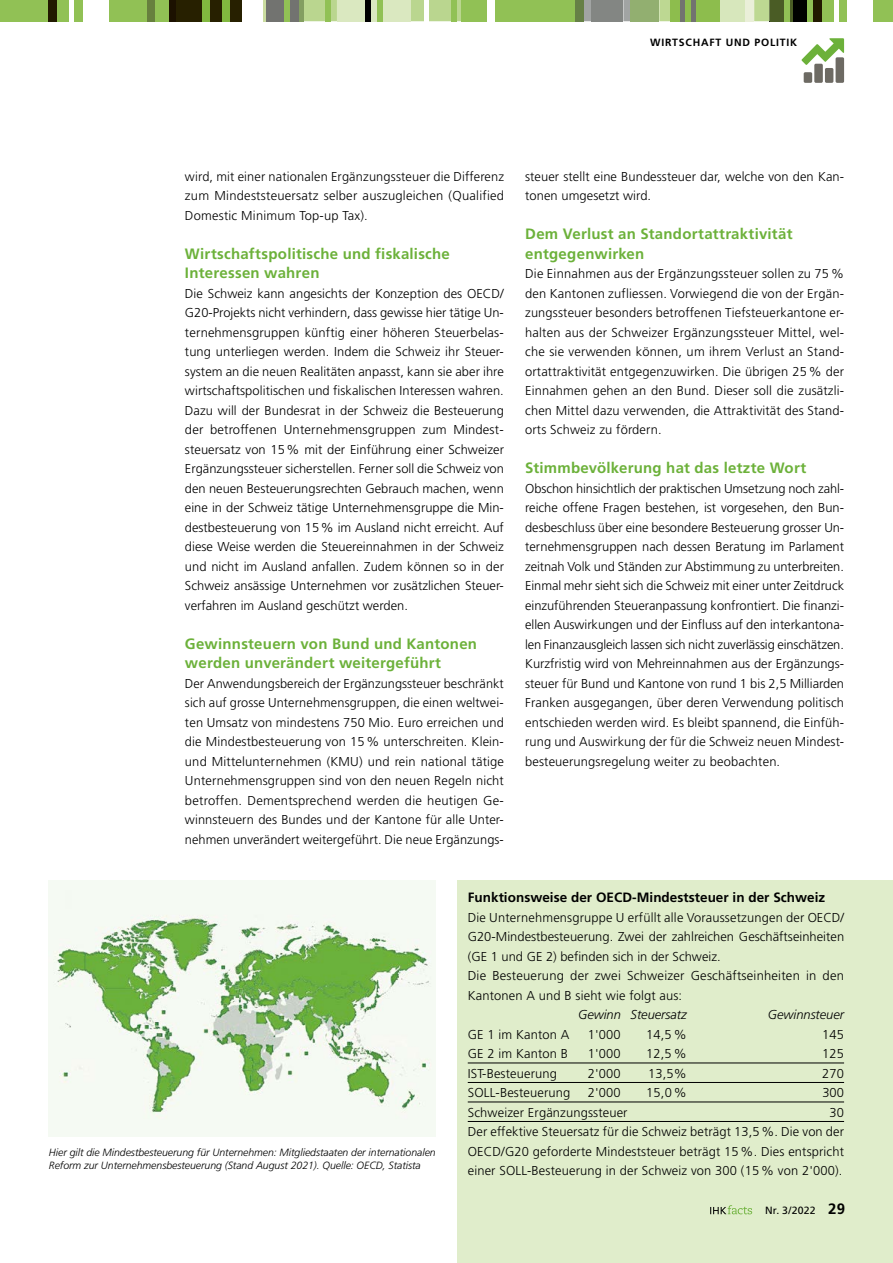
<style>
.page{position:relative;width:893px;height:1263px;background:#fff}
.page>*{position:absolute;margin:0;border:0;box-sizing:border-box;transform-origin:0 0}
.t1{font:700 15px/19.5px "Frutiger LT Std";letter-spacing:.015em;color:#6cb13a}
.t2{font:700 13.5px "Frutiger LT Std";letter-spacing:.005em;color:#000}
.t3{font:300 12.9px/19.5px "Frutiger LT Std";letter-spacing:.01em;color:#000;text-align:justify}
.t4{font:italic 300 12.9px "Frutiger LT Std";letter-spacing:-.005em;color:#000}
.t5{font:italic 300 10.5px/13px "Frutiger LT Std";letter-spacing:-.005em;color:#000}
.t6{font:700 10.5px "Frutiger LT Std";letter-spacing:.075em;color:#000}
.t7{font:10.5px "Frutiger LT Std";letter-spacing:.015em;color:#000}
.s1{font-weight:700;font-size:15px}
</style>
<div class="page">
<svg style="left:801px;top:38px;width:43px;height:27px"></svg>
<div style="left:804px;top:72px;width:8px;height:11px;background:#6d6a63;border-radius:2px"></div>
<div style="left:814px;top:64px;width:9px;height:19px;background:#6d6a63;border-radius:2px"></div>
<div style="left:836px;top:57px;width:8px;height:26px;background:#6d6a63;border-radius:2px"></div>
<div style="left:825px;top:68px;width:8px;height:15px;background:#6d6a63;border-radius:2px"></div>
<img style="left:49px;top:881px;width:387px;height:255px">
<div style="left:457px;top:881px;width:436px;height:382px;background:#e0edcb"></div>
<hr style="left:468px;top:1062px;width:376px;height:1px;background:#000">
<hr style="left:468px;top:1082px;width:376px;height:1px;background:#000">
<hr style="left:468px;top:1101px;width:376px;height:1px;background:#000">
<hr style="left:468px;top:1121px;width:376px;height:1px;background:#000">
<div style="left:796px;top:0;width:97px;height:21px;background:#91c155"></div>
<svg style="left:263px;top:0;width:4px;height:21px"></svg>
<div style="left:141px;top:0;width:33px;height:21px;background:#91c155"></div>
<div style="left:461px;top:0;width:123px;height:21px;background:#91c155"></div>
<div style="left:770px;top:0;width:37px;height:21px;background:#000"></div>
<div style="left:267px;top:0;width:37px;height:21px;background:#727370"></div>
<svg style="left:304px;top:0;width:157px;height:21px;background:#b6d489"></svg>
<hr style="left:300px;top:0;width:4px;height:21px;background:#839e61">
<div style="left:147px;top:0;width:8px;height:21px;background:#67803e"></div>
<svg style="left:584px;top:0;width:47px;height:21px"></svg>
<svg style="left:659px;top:0;width:111px;height:21px"></svg>
<div style="left:670px;top:0;width:50px;height:21px;background:#8dbd4d"></div>
<div style="left:770px;top:0;width:22px;height:21px;background:#4a5c25"></div>
<div style="left:631px;top:0;width:28px;height:21px;background:#92af70"></div>
<div style="left:848px;top:0;width:25px;height:21px;background:#fff"></div>
<div style="left:575px;top:0;width:9px;height:21px;background:#668046"></div>
<div style="left:487px;top:0;width:8px;height:21px;background:#fff"></div>
<hr style="left:834px;top:0;width:4px;height:21px;background:#fff">
<div style="left:424px;top:0;width:5px;height:21px;background:#fff"></div>
<hr style="left:680px;top:0;width:4px;height:21px;background:#727370">
<div style="left:691px;top:0;width:5px;height:21px;background:#727370"></div>
<div style="left:337px;top:0;width:74px;height:21px;background:#dae8c0"></div>
<div style="left:745px;top:0;width:9px;height:21px;background:#eaefd9"></div>
<div style="left:720px;top:0;width:25px;height:21px;background:#d7e7bc"></div>
<div style="left:813px;top:0;width:9px;height:21px;background:#221a00"></div>
<div style="left:377px;top:0;width:6px;height:21px;background:#91c155"></div>
<div style="left:451px;top:0;width:5px;height:21px;background:#91c155"></div>
<div style="left:784px;top:0;width:6px;height:21px;background:#91c155"></div>
<div style="left:365px;top:0;width:5px;height:21px;background:#000"></div>
<div style="left:285px;top:0;width:5px;height:21px;background:#91c155"></div>
<div style="left:175px;top:0;width:32px;height:21px;background:#272000"></div>
<div style="left:207px;top:0;width:34px;height:21px;background:#272000"></div>
<div style="left:169px;top:0;width:6px;height:21px;background:#1c1100"></div>
<div style="left:222px;top:0;width:8px;height:21px;background:#81b73f"></div>
<div style="left:202px;top:0;width:8px;height:21px;background:#81b73f"></div>
<div style="left:592px;top:0;width:31px;height:21px;background:#838683"></div>
<div style="left:32px;top:0;width:109px;height:21px;background:#91c155"></div>
<div style="left:83px;top:0;width:26px;height:21px;background:#fff"></div>
<hr style="left:70px;top:0;width:4px;height:21px;background:#fff">
<div style="left:49px;top:0;width:8px;height:21px;background:#221a00"></div>
<div style="left:0;top:0;width:33px;height:21px;background:#91c155"></div>
<svg style="left:710px;top:1205px;width:42px;height:9px"></svg>
<p class="t6" style="left:650px;top:36px;width:149px">WIRTSCHAFT UND POLITIK</p>
<p class="t3" style="left:185px;top:167px;width:321px">wird, mit einer nationalen Ergänzungssteuer die Differenz zum Mindeststeuersatz selber auszugleichen (Qualified Domestic Minimum Top-up Tax).</p>
<p class="t1" style="left:185px;top:244px;width:266px">Wirtschaftspolitische und fiskalische<br>Interessen wahren</p>
<p class="t3" style="left:185px;top:284px;width:320px">Die Schweiz kann angesichts der Konzeption des OECD/ G20-Projekts nicht verhindern, dass gewisse hier tätige Un&shy;ternehmensgruppen künftig einer höheren Steuerbelas&shy;tung unterliegen werden. Indem die Schweiz ihr Steuer&shy;system an die neuen Realitäten anpasst, kann sie aber ihre wirtschaftspolitischen und fiskalischen Interessen wahren.<br>Dazu will der Bundesrat in der Schweiz die Besteuerung der betroffenen Unternehmensgruppen zum Mindest&shy;steuersatz von 15% mit der Einführung einer Schweizer Ergänzungssteuer sicherstellen. Ferner soll die Schweiz von den neuen Besteuerungsrechten Gebrauch machen, wenn eine in der Schweiz tätige Unternehmensgruppe die Min&shy;destbesteuerung von 15% im Ausland nicht erreicht. Auf diese Weise werden die Steuereinnahmen in der Schweiz und nicht im Ausland anfallen. Zudem können so in der Schweiz ansässige Unternehmen vor zusätzlichen Steuer&shy;verfahren im Ausland geschützt werden.</p>
<p class="t1" style="left:185px;top:634px;width:294px">Gewinnsteuern von Bund und Kantonen werden unverändert weitergeführt</p>
<p class="t3" style="left:185px;top:674px;width:321px">Der Anwendungsbereich der Ergänzungssteuer beschränkt sich auf grosse Unternehmensgruppen, die einen weltwei&shy;ten Umsatz von mindestens 750 Mio. Euro erreichen und die Mindestbesteuerung von 15% unterschreiten. Klein&shy;und Mittelunternehmen (KMU) und rein national tätige Unternehmensgruppen sind von den neuen Regeln nicht betroffen. Dementsprechend werden die heutigen Ge&shy;winnsteuern des Bundes und der Kantone für alle Unter&shy;nehmen unverändert weitergeführt. Die neue Ergänzungs-</p>
<p class="t3" style="left:525px;top:167px;width:320px">steuer stellt eine Bundessteuer dar, welche von den Kan&shy;tonen umgesetzt wird.</p>
<p class="t1" style="left:525px;top:224px;width:269px">Dem Verlust an Standortattraktivität entgegenwirken</p>
<p class="t3" style="left:525px;top:264px;width:320px">Die Einnahmen aus der Ergänzungssteuer sollen zu 75% den Kantonen zufliessen. Vorwiegend die von der Ergän&shy;zungssteuer besonders betroffenen Tiefsteuerkantone er&shy;halten aus der Schweizer Ergänzungssteuer Mittel, wel&shy;che sie verwenden können, um ihrem Verlust an Stand&shy;ortattraktivität entgegenzuwirken. Die übrigen 25% der Einnahmen gehen an den Bund. Dieser soll die zusätzli&shy;chen Mittel dazu verwenden, die Attraktivität des Stand&shy;orts Schweiz zu fördern.</p>
<p class="t1" style="left:525px;top:458px;width:283px">Stimmbevölkerung hat das letzte Wort</p>
<p class="t3" style="left:525px;top:479px;width:320px">Obschon hinsichtlich der praktischen Umsetzung noch zahl&shy;reiche offene Fragen bestehen, ist vorgesehen, den Bun&shy;desbeschluss über eine besondere Besteuerung grosser Un&shy;ternehmensgruppen nach dessen Beratung im Parlament zeitnah Volk und Ständen zur Abstimmung zu unterbreiten.<br>Einmal mehr sieht sich die Schweiz mit einer unter Zeitdruck einzuführenden Steueranpassung konfrontiert. Die finanzi&shy;ellen Auswirkungen und der Einfluss auf den interkantona&shy;len Finanzausgleich lassen sich nicht zuverlässig einschätzen.<br>Kurzfristig wird von Mehreinnahmen aus der Ergänzungs&shy;steuer für Bund und Kantone von rund 1 bis 2,5 Milliarden Franken ausgegangen, über deren Verwendung politisch entschieden werden wird. Es bleibt spannend, die Einfüh&shy;rung und Auswirkung der für die Schweiz neuen Mindest&shy;besteuerungsregelung weiter zu beobachten.</p>
<p class="t5" style="left:49px;top:1146px;width:388px">Hier gilt die Mindestbesteuerung für Unternehmen: Mitgliedstaaten der internationalen<br>Reform zur Unternehmensbesteuerung (Stand August 2021). Quelle: OECD, Statista</p>
<p class="t2" style="left:468px;top:890px;width:359px">Funktionsweise der OECD-Mindeststeuer in der Schweiz</p>
<p class="t3" style="left:468px;top:908px;width:378px;text-align:left">Die Unternehmensgruppe U erfüllt alle Voraussetzungen der OECD/ G20-Mindestbesteuerung. Zwei der zahlreichen Geschäftseinheiten (GE 1 und GE 2) befinden sich in der Schweiz.<br>Die Besteuerung der zwei Schweizer Geschäftseinheiten in den Kantonen A und B sieht wie folgt aus:</p>
<p class="t4" style="left:578px;top:1007px;width:110px">Gewinn Steuersatz</p>
<p class="t4" style="left:768px;top:1007px;width:78px">Gewinnsteuer</p>
<p class="t3" style="left:468px;top:1025px;width:103px">GE 1 im Kanton A</p>
<p class="t3" style="left:588px;top:1025px;width:34px">1'000</p>
<p class="t3" style="left:646px;top:1025px;width:42px">14,5%</p>
<p class="t3" style="left:822px;top:1025px;width:23px">145</p>
<p class="t3" style="left:468px;top:1044px;width:102px">GE 2 im Kanton B</p>
<p class="t3" style="left:588px;top:1044px;width:34px">1'000</p>
<p class="t3" style="left:646px;top:1044px;width:42px">12,5%</p>
<p class="t3" style="left:822px;top:1044px;width:23px">125</p>
<p class="t3" style="left:468px;top:1064px;width:91px">IST-Besteuerung</p>
<p class="t3" style="left:588px;top:1064px;width:34px">2'000</p>
<p class="t3" style="left:648px;top:1064px;width:40px">13,5%</p>
<p class="t3" style="left:822px;top:1064px;width:23px">270</p>
<p class="t3" style="left:468px;top:1083px;width:104px">SOLL-Besteuerung</p>
<p class="t3" style="left:588px;top:1083px;width:34px">2'000</p>
<p class="t3" style="left:646px;top:1083px;width:42px">15,0%</p>
<p class="t3" style="left:822px;top:1083px;width:23px">300</p>
<p class="t3" style="left:468px;top:1103px;width:161px">Schweizer Ergänzungssteuer</p>
<p class="t3" style="left:468px;top:1103px;width:378px;text-indent:362px">30<br>Der effektive Steuersatz für die Schweiz beträgt 13,5%. Die von der OECD/G20 geforderte Mindeststeuer beträgt 15%. Dies entspricht einer SOLL-Besteuerung in der Schweiz von 300 (15% von 2'000).</p>
<p class="t7" style="left:765px;top:1204px;width:82px">Nr. 3/2022 <span class="s1">29</span></p>
</div>
